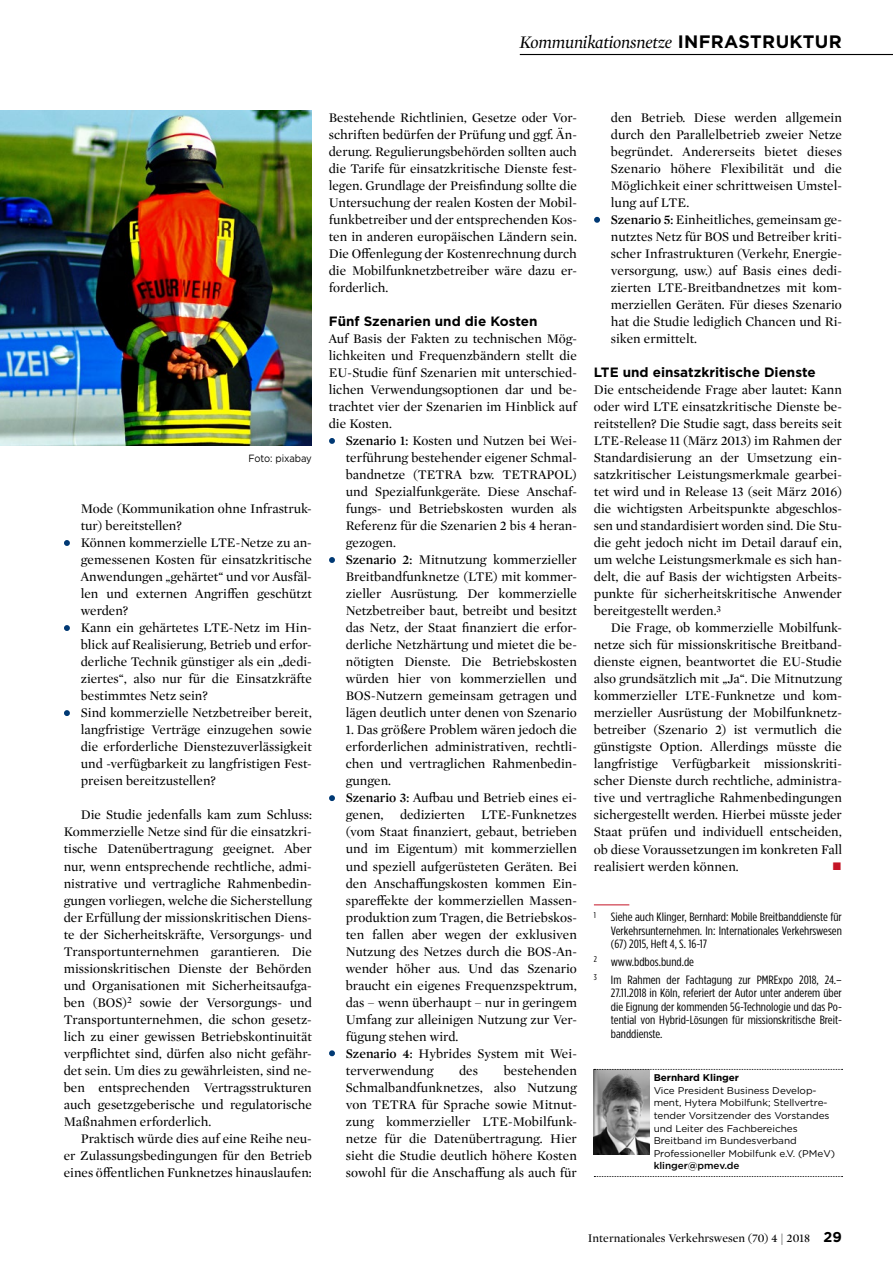
<style>
.page{position:relative;width:893px;height:1263px;background:#fff}
.page>*{position:absolute;margin:0;border:0;box-sizing:border-box;transform-origin:0 0}
.t1{font:italic 18px "Mercury Display";letter-spacing:-.01em;color:#000}
.t2{font:16.05px "Impact";color:#c41425}
.t3{font:13.5px/17px "Mercury Display";color:#000;text-align:justify}
.t4{font:700 13.5px "Gotham";color:#000}
.t5{font:12px/13.5px "Gotham Condensed";color:#000;text-align:justify;scale:1.15 1}
.t6{font:12px "Mercury Display";color:#000}
.t7{font:10.5px "Gotham";letter-spacing:-.005em;color:#000;scale:.9 1}
.t8{font:9.75px/12.6px "Gotham";letter-spacing:-.005em;color:#000}
.t9{font:700 9.75px "Gotham";letter-spacing:-.005em;color:#000}
.t10{font:500 9.75px "Gotham";letter-spacing:-.005em;color:#000}
.s1{font-family:"Gotham";font-weight:700;font-style:normal}
.s2{color:#003974}
.s3{font-weight:600}
.s4{font-family:"Gotham";font-weight:700;font-size:14.25px}
</style>
<div class="page">
<hr style="left:520px;top:54px;width:373px;height:1px;background:#000">
<svg style="left:64px;top:540px;width:6px;height:6px"></svg>
<svg style="left:64px;top:625px;width:6px;height:6px"></svg>
<svg style="left:64px;top:710px;width:6px;height:6px"></svg>
<svg style="left:329px;top:438px;width:6px;height:6px"></svg>
<svg style="left:329px;top:557px;width:6px;height:6px"></svg>
<svg style="left:329px;top:795px;width:6px;height:6px"></svg>
<svg style="left:329px;top:1050px;width:6px;height:6px"></svg>
<hr style="left:594px;top:904px;width:35px;height:1px;background:#c41425">
<svg style="left:594px;top:217px;width:6px;height:6px"></svg>
<img style="left:594px;top:1070px;width:55px;height:84px">
<svg style="left:594px;top:1176px;width:249px;height:1px"></svg>
<svg style="left:594px;top:1069px;width:249px;height:1px"></svg>
<img style="left:0;top:111px;width:312px;height:334px">
<h1 class="t1" style="left:519px;top:30px;width:324px">Kommunikationsnetze <span class="s1">INFRASTRUKTUR</span></h1>
<p class="t7" style="left:249px;top:452px;width:72px">Foto: pixabay</p>
<p class="t3" style="left:81px;top:500px;width:233px">Mode (Kommunikation ohne Infrastruk&shy;tur) bereitstellen?</p>
<p class="t3" style="left:81px;top:534px;width:233px;text-indent:-17px"><span class="s2">•</span> Können kommerzielle LTE-Netze zu an&shy;gemessenen Kosten für einsatzkritische Anwendungen „gehärtet“ und vor Ausfäl&shy;len und externen Angriffen geschützt werden?</p>
<p class="t3" style="left:81px;top:619px;width:233px;text-indent:-17px"><span class="s2">•</span> Kann ein gehärtetes LTE-Netz im Hin&shy;blick auf Realisierung, Betrieb und erfor&shy;derliche Technik günstiger als ein „dedi&shy;ziertes“, also nur für die Einsatzkräfte bestimmtes Netz sein?</p>
<p class="t3" style="left:81px;top:704px;width:233px;text-indent:-17px"><span class="s2">•</span> Sind kommerzielle Netzbetreiber bereit, langfristige Verträge einzugehen sowie die erforderliche Dienstezuverlässigkeit und -verfügbarkeit zu langfristigen Fest&shy;preisen bereitzustellen?</p>
<p class="t3" style="left:64px;top:806px;width:250px;text-indent:17px">Die Studie jedenfalls kam zum Schluss:<br>Kommerzielle Netze sind für die einsatzkri&shy;tische Datenübertragung geeignet. Aber nur, wenn entsprechende rechtliche, admi&shy;nistrative und vertragliche Rahmenbedin&shy;gungen vorliegen, welche die Sicherstellung der Erfüllung der missionskritischen Diens&shy;te der Sicherheitskräfte, Versorgungs- und Transportunternehmen garantieren. Die missionskritischen Dienste der Behörden und Organisationen mit Sicherheitsaufga&shy;ben (BOS)<sup>2</sup> sowie der Versorgungs- und Transportunternehmen, die schon gesetz&shy;lich zu einer gewissen Betriebskontinuität verpflichtet sind, dürfen also nicht gefähr&shy;det sein. Um dies zu gewährleisten, sind ne&shy;ben entsprechenden Vertragsstrukturen auch gesetzgeberische und regulatorische Maßnahmen erforderlich.</p>
<p class="t3" style="left:64px;top:1129px;width:250px;text-indent:17px">Praktisch würde dies auf eine Reihe neu&shy;er Zulassungsbedingungen für den Betrieb eines öffentlichen Funknetzes hinauslaufen:</p>
<p class="t3" style="left:329px;top:109px;width:250px">Bestehende Richtlinien, Gesetze oder Vor&shy;schriften bedürfen der Prüfung und ggf. Än&shy;derung. Regulierungsbehörden sollten auch die Tarife für einsatzkritische Dienste fest&shy;legen. Grundlage der Preisfindung sollte die Untersuchung der realen Kosten der Mobil&shy;funkbetreiber und der entsprechenden Kos&shy;ten in anderen europäischen Ländern sein.<br>Die Offenlegung der Kostenrechnung durch die Mobilfunknetzbetreiber wäre dazu er&shy;forderlich.</p>
<p class="t4" style="left:329px;top:312px;width:210px">Fünf Szenarien und die Kosten</p>
<p class="t3" style="left:329px;top:330px;width:250px">Auf Basis der Fakten zu technischen Mög&shy;lichkeiten und Frequenzbändern stellt die EU-Studie fünf Szenarien mit unterschied&shy;lichen Verwendungsoptionen dar und be&shy;trachtet vier der Szenarien im Hinblick auf die Kosten.</p>
<p class="t3" style="left:346px;top:432px;width:233px;text-indent:-17px"><span class="s2">•</span> <span class="s3">Szenario 1:</span> Kosten und Nutzen bei Wei&shy;terführung bestehender eigener Schmal&shy;bandnetze (TETRA bzw. TETRAPOL) und Spezialfunkgeräte. Diese Anschaf&shy;fungs- und Betriebskosten wurden als Referenz für die Szenarien 2 bis 4 heran&shy;gezogen.</p>
<p class="t3" style="left:346px;top:551px;width:233px;text-indent:-17px"><span class="s2">•</span> <span class="s3">Szenario 2:</span> Mitnutzung kommerzieller Breitbandfunknetze (LTE) mit kommer&shy;zieller Ausrüstung. Der kommerzielle Netzbetreiber baut, betreibt und besitzt das Netz, der Staat finanziert die erfor&shy;derliche Netzhärtung und mietet die be&shy;nötigten Dienste. Die Betriebskosten würden hier von kommerziellen und BOS-Nutzern gemeinsam getragen und lägen deutlich unter denen von Szenario</p>
<p class="t3" style="left:346px;top:721px;width:233px">1. Das größere Problem wären jedoch die erforderlichen administrativen, rechtli&shy;chen und vertraglichen Rahmenbedin&shy;gungen.</p>
<p class="t3" style="left:346px;top:789px;width:233px;text-indent:-17px"><span class="s2">•</span> <span class="s3">Szenario 3:</span> Aufbau und Betrieb eines ei&shy;genen, dedizierten LTE-Funknetzes (vom Staat finanziert, gebaut, betrieben und im Eigentum) mit kommerziellen und speziell aufgerüsteten Geräten. Bei den Anschaffungskosten kommen Ein&shy;spareffekte der kommerziellen Massen&shy;produktion zum Tragen, die Betriebskos&shy;ten fallen aber wegen der exklusiven Nutzung des Netzes durch die BOS-An&shy;wender höher aus. Und das Szenario braucht ein eigenes Frequenzspektrum, das – wenn überhaupt – nur in geringem Umfang zur alleinigen Nutzung zur Ver&shy;fügung stehen wird.</p>
<p class="t3" style="left:346px;top:1044px;width:233px;text-indent:-17px"><span class="s2">•</span> <span class="s3">Szenario 4:</span> Hybrides System mit Wei&shy;terverwendung</p>
<p class="t3" style="left:346px;top:1061px;width:233px;text-indent:158px">bestehenden Schmalbandfunknetzes, also Nutzung von TETRA für Sprache sowie Mitnut&shy;zung kommerzieller LTE-Mobilfunk&shy;netze für die Datenübertragung. Hier sieht die Studie deutlich höhere Kosten sowohl für die Anschaffung als auch für</p>
<p class="t3" style="left:459px;top:1061px;width:20px">des</p>
<p class="t3" style="left:611px;top:109px;width:233px">den Betrieb. Diese werden allgemein durch den Parallelbetrieb zweier Netze begründet. Andererseits bietet dieses Szenario höhere Flexibilität und die Möglichkeit einer schrittweisen Umstel&shy;lung auf LTE.</p>
<p class="t3" style="left:611px;top:211px;width:233px;text-indent:-17px"><span class="s2">•</span> <span class="s3">Szenario 5:</span> Einheitliches, gemeinsam ge&shy;nutztes Netz für BOS und Betreiber kriti&shy;scher Infrastrukturen (Verkehr, Energie&shy;versorgung, usw.) auf Basis eines dedi&shy;zierten LTE-Breitbandnetzes mit kom&shy;merziellen Geräten. Für dieses Szenario hat die Studie lediglich Chancen und Ri&shy;siken ermittelt.</p>
<p class="t4" style="left:594px;top:363px;width:223px">LTE und einsatzkritische Dienste</p>
<p class="t3" style="left:594px;top:381px;width:250px">Die entscheidende Frage aber lautet: Kann oder wird LTE einsatzkritische Dienste be&shy;reitstellen? Die Studie sagt, dass bereits seit LTE-Release 11 (März 2013) im Rahmen der Standardisierung an der Umsetzung ein&shy;satzkritischer Leistungsmerkmale gearbei&shy;tet wird und in Release 13 (seit März 2016) die wichtigsten Arbeitspunkte abgeschlos&shy;sen und standardisiert worden sind. Die Stu&shy;die geht jedoch nicht im Detail darauf ein, um welche Leistungsmerkmale es sich han&shy;delt, die auf Basis der wichtigsten Arbeits&shy;punkte für sicherheitskritische Anwender bereitgestellt werden.<sup>3</sup></p>
<p class="t3" style="left:594px;top:619px;width:250px;text-indent:17px">Die Frage, ob kommerzielle Mobilfunk&shy;netze sich für missionskritische Breitband&shy;dienste eignen, beantwortet die EU-Studie also grundsätzlich mit „Ja“. Die Mitnutzung kommerzieller LTE-Funknetze und kom&shy;merzieller Ausrüstung der Mobilfunknetz&shy;betreiber (Szenario 2) ist vermutlich die günstigste Option. Allerdings müsste die langfristige Verfügbarkeit missionskriti&shy;scher Dienste durch rechtliche, administra&shy;tive und vertragliche Rahmenbedingungen sichergestellt werden. Hierbei müsste jeder Staat prüfen und individuell entscheiden, ob diese Voraussetzungen im konkreten Fall realisiert werden können.</p>
<p class="t2" style="left:832px;top:852px;width:11px">■</p>
<p class="t5" style="left:611px;top:910px;width:202px;text-indent:-17px"><sup>1</sup> Siehe auch Klinger, Bernhard: Mobile Breitbanddienste für Verkehrsunternehmen. In: Internationales Verkehrswesen (67) 2015, Heft 4, S. 16-17</p>
<p class="t5" style="left:594px;top:952px;width:217px;line-height:17.7px"><sup>2</sup> www.bdbos.bund.de<br><sup>3</sup> Im Rahmen der Fachtagung zur PMRExpo 2018, 24.–</p>
<p class="t5" style="left:611px;top:986px;width:202px">27.11.2018 in Köln, referiert der Autor unter anderem über die Eignung der kommenden 5G-Technologie und das Po&shy;tential von Hybrid-Lösungen für missionskritische Breit&shy;banddienste.</p>
<p class="t9" style="left:654px;top:1071px;width:87px">Bernhard Klinger</p>
<p class="t8" style="left:654px;top:1084px;width:183px">Vice President Business Develop&shy;ment, Hytera Mobilfunk; Stellvertre&shy;tender Vorsitzender des Vorstandes und Leiter des Fachbereiches Breitband im Bundesverband Professioneller Mobilfunk e.V. (PMeV)</p>
<p class="t10" style="left:654px;top:1159px;width:87px">klinger@pmev.de</p>
<p class="t6" style="left:588px;top:1230px;width:256px">Internationales Verkehrswesen (70) 4 | 2018 <span class="s4">29</span></p>
</div>
